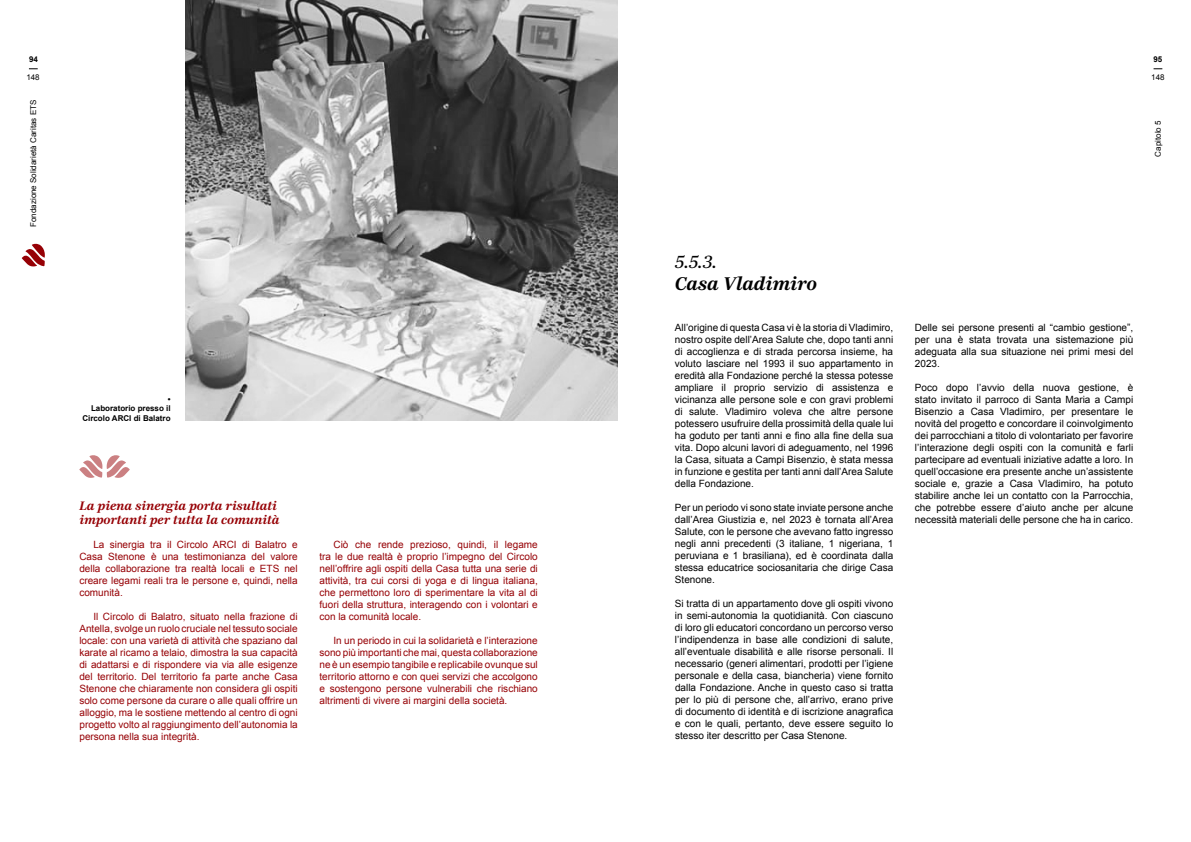
<style>
.page{position:relative;width:1191px;height:842px;background:#fff}
.page>*{position:absolute;margin:0;border:0;box-sizing:border-box;transform-origin:0 0}
.t1{font:italic 600 18px "Richmond Text";color:#000}
.t2{font:italic 18px "Richmond Text";color:#000}
.t3{font:italic 600 12px/14.4px "Richmond Text";color:#960005}
.t4{font:10px/12px "Arial";color:#000;text-align:justify}
.t5{font:10px/12px "Arial";color:#960005;text-align:justify}
.t6{font:8px "Arial";color:#000}
.t7{font:700 8px/9.6px "Arial";color:#000;text-align:right}
</style>
<div class="page">
<svg style="left:22px;top:243px;width:23px;height:24px"></svg>
<svg style="left:185px;top:0;width:433px;height:421px;background:#929292"></svg>
<svg style="left:79px;top:455px;width:51px;height:23px"></svg>
<p class="t7" style="left:29px;top:55px;width:10px">94</p>
<p class="t6" style="left:26px;top:72px;width:15px">148</p>
<p class="t6" style="left:28px;top:227px;width:129px;rotate:-90deg">Fondazione Solidarietà Caritas ETS</p>
<p class="t7" style="left:82px;top:394px;width:90px">•<br>Laboratorio presso il<br>Circolo ARCI di Balatro</p>
<p class="t3" style="left:79px;top:499px;width:201px">La piena sinergia porta risultati importanti per tutta la comunità</p>
<p class="t5" style="left:79px;top:539px;width:220px;text-indent:14px">La sinergia tra il Circolo ARCI di Balatro e Casa Stenone è una testimonianza del valore della collaborazione tra realtà locali e ETS nel creare legami reali tra le persone e, quindi, nella comunità.</p>
<p class="t5" style="left:79px;top:611px;width:220px;text-indent:14px">Il Circolo di Balatro, situato nella frazione di Antella, svolge un ruolo cruciale nel tessuto sociale locale: con una varietà di attività che spaziano dal karate al ricamo a telaio, dimostra la sua capacità di adattarsi e di rispondere via via alle esigenze del territorio. Del territorio fa parte anche Casa Stenone che chiaramente non considera gli ospiti solo come persone da curare o alle quali offrire un alloggio, ma le sostiene mettendo al centro di ogni progetto volto al raggiungimento dell’autonomia la persona nella sua integrità.</p>
<p class="t5" style="left:319px;top:538px;width:220px;text-indent:14px">Ciò che rende prezioso, quindi, il legame tra le due realtà è proprio l’impegno del Circolo nell’offrire agli ospiti della Casa tutta una serie di attività, tra cui corsi di yoga e di lingua italiana, che permettono loro di sperimentare la vita al di fuori della struttura, interagendo con i volontari e con la comunità locale.</p>
<p class="t5" style="left:319px;top:634px;width:220px;text-indent:14px">In un periodo in cui la solidarietà e l’interazione sono più importanti che mai, questa collaborazione ne è un esempio tangibile e replicabile ovunque sul territorio attorno e con quei servizi che accolgono e sostengono persone vulnerabili che rischiano altrimenti di vivere ai margini della società.</p>
<p class="t7" style="left:1153px;top:55px;width:10px">95</p>
<p class="t6" style="left:1151px;top:72px;width:15px">148</p>
<p class="t6" style="left:1152px;top:156px;width:38px;rotate:-90deg">Capitolo 5</p>
<h1 class="t2" style="left:675px;top:251px;width:44px">5.5.3.</h1>
<h1 class="t1" style="left:675px;top:272px;width:143px">Casa Vladimiro</h1>
<p class="t4" style="left:675px;top:321px;width:220px">All’origine di questa Casa vi è la storia di Vladimiro, nostro ospite dell’Area Salute che, dopo tanti anni di accoglienza e di strada percorsa insieme, ha voluto lasciare nel 1993 il suo appartamento in eredità alla Fondazione perché la stessa potesse ampliare il proprio servizio di assistenza e vicinanza alle persone sole e con gravi problemi di salute. Vladimiro voleva che altre persone potessero usufruire della prossimità della quale lui ha goduto per tanti anni e fino alla fine della sua vita. Dopo alcuni lavori di adeguamento, nel 1996 la Casa, situata a Campi Bisenzio, è stata messa in funzione e gestita per tanti anni dall’Area Salute della Fondazione.</p>
<p class="t4" style="left:675px;top:501px;width:220px">Per un periodo vi sono state inviate persone anche dall’Area Giustizia e, nel 2023 è tornata all’Area Salute, con le persone che avevano fatto ingresso negli anni precedenti (3 italiane, 1 nigeriana, 1 peruviana e 1 brasiliana), ed è coordinata dalla stessa educatrice sociosanitaria che dirige Casa Stenone.</p>
<p class="t4" style="left:675px;top:597px;width:220px">Si tratta di un appartamento dove gli ospiti vivono in semi-autonomia la quotidianità. Con ciascuno di loro gli educatori concordano un percorso verso l’indipendenza in base alle condizioni di salute, all’eventuale disabilità e alle risorse personali. Il necessario (generi alimentari, prodotti per l’igiene personale e della casa, biancheria) viene fornito dalla Fondazione. Anche in questo caso si tratta per lo più di persone che, all’arrivo, erano prive di documento di identità e di iscrizione anagrafica e con le quali, pertanto, deve essere seguito lo stesso iter descritto per Casa Stenone.</p>
<p class="t4" style="left:915px;top:321px;width:220px">Delle sei persone presenti al “cambio gestione”, per una è stata trovata una sistemazione più adeguata alla sua situazione nei primi mesi del 2023.</p>
<p class="t4" style="left:915px;top:381px;width:220px">Poco dopo l’avvio della nuova gestione, è stato invitato il parroco di Santa Maria a Campi Bisenzio a Casa Vladimiro, per presentare le novità del progetto e concordare il coinvolgimento dei parrocchiani a titolo di volontariato per favorire l’interazione degli ospiti con la comunità e farli partecipare ad eventuali iniziative adatte a loro. In quell’occasione era presente anche un’assistente sociale e, grazie a Casa Vladimiro, ha potuto stabilire anche lei un contatto con la Parrocchia, che potrebbe essere d’aiuto anche per alcune necessità materiali delle persone che ha in carico.</p>
</div>
